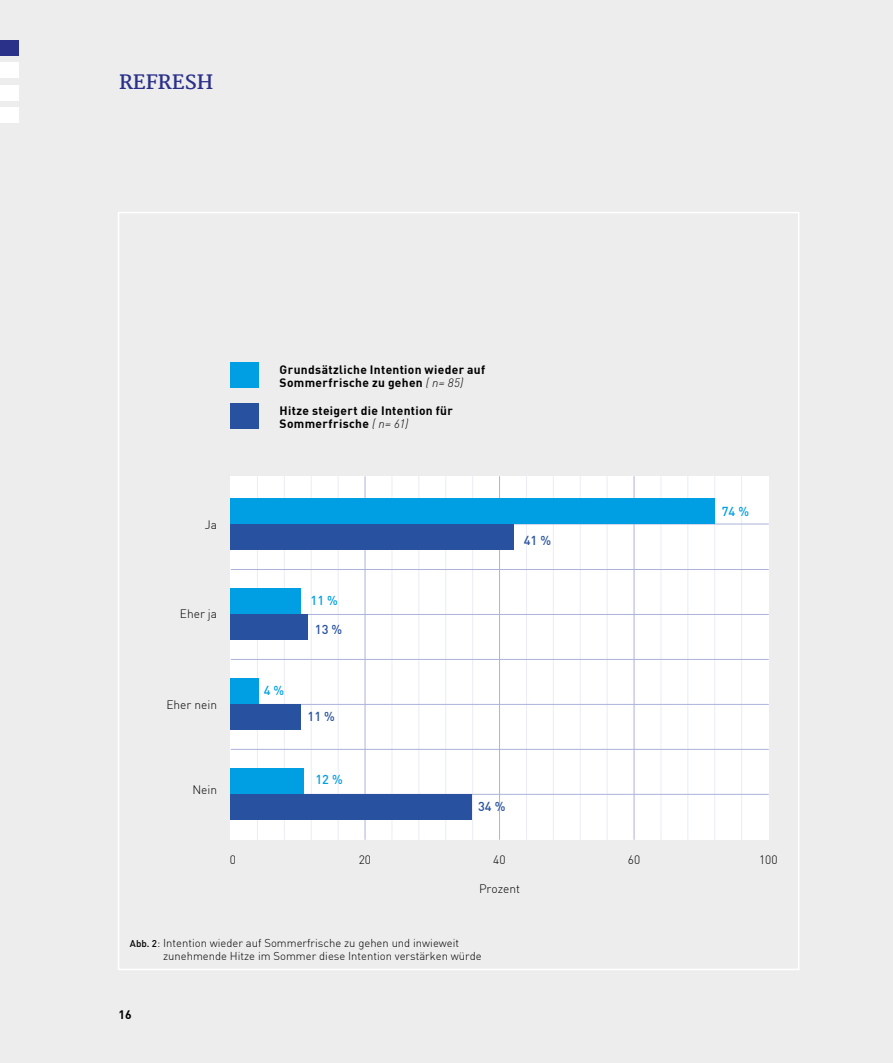
<style>
.page{position:relative;width:893px;height:1063px;background:#ededed}
.page>*{position:absolute;margin:0;border:0;box-sizing:border-box;transform-origin:0 0}
.t1{font:700 19.5px "Martel";color:#2a3189}
.t2{font:500 12.75px "DIN";color:#2852a0}
.t3{font:500 12.75px "DIN";color:#009fe3}
.t4{font:700 12.15px "DIN";color:#000}
.t5{font:700 12px/13.5px "DIN";letter-spacing:.025em;color:#000}
.t6{font:300 12px "DIN";color:#000}
.t7{font:300 11.25px/13.5px "DIN";color:#000}
.s1{font-weight:300;font-style:italic}
.s2{font-weight:500;font-size:9.75px}
</style>
<div class="page">
<div style="left:0;top:40px;width:19px;height:15px;background:#2a3189"></div>
<div style="left:0;top:63px;width:19px;height:15px;background:#fff"></div>
<div style="left:0;top:85px;width:19px;height:15px;background:#fff"></div>
<div style="left:0;top:108px;width:19px;height:15px;background:#fff"></div>
<div style="left:230px;top:476px;width:539px;height:364px;background:#fff"></div>
<hr style="left:634px;top:476px;width:1px;height:364px;background:#acb3db">
<hr style="left:499px;top:476px;width:1px;height:364px;background:#acb3db">
<hr style="left:365px;top:476px;width:1px;height:364px;background:#acb3db">
<hr style="left:661px;top:476px;width:1px;height:364px;background:#ebecf7">
<hr style="left:526px;top:476px;width:1px;height:364px;background:#ebecf7">
<hr style="left:392px;top:476px;width:1px;height:364px;background:#ebecf7">
<hr style="left:257px;top:476px;width:1px;height:364px;background:#ebecf7">
<hr style="left:688px;top:476px;width:1px;height:364px;background:#ebecf7">
<hr style="left:553px;top:476px;width:1px;height:364px;background:#ebecf7">
<hr style="left:419px;top:476px;width:1px;height:364px;background:#ebecf7">
<hr style="left:284px;top:476px;width:1px;height:364px;background:#ebecf7">
<hr style="left:714px;top:476px;width:1px;height:364px;background:#ebecf7">
<hr style="left:580px;top:476px;width:1px;height:364px;background:#ebecf7">
<hr style="left:445px;top:476px;width:1px;height:364px;background:#ebecf7">
<hr style="left:311px;top:476px;width:1px;height:364px;background:#ebecf7">
<hr style="left:741px;top:476px;width:1px;height:364px;background:#ebecf7">
<hr style="left:607px;top:476px;width:1px;height:364px;background:#ebecf7">
<hr style="left:472px;top:476px;width:1px;height:364px;background:#ebecf7">
<hr style="left:338px;top:476px;width:1px;height:364px;background:#ebecf7">
<hr style="left:231px;top:614px;width:538px;height:1px;background:#acb3db">
<hr style="left:231px;top:569px;width:538px;height:1px;background:#acb3db">
<hr style="left:231px;top:524px;width:538px;height:1px;background:#acb3db">
<hr style="left:231px;top:659px;width:538px;height:1px;background:#acb3db">
<hr style="left:231px;top:704px;width:538px;height:1px;background:#acb3db">
<hr style="left:231px;top:749px;width:538px;height:1px;background:#acb3db">
<hr style="left:231px;top:794px;width:538px;height:1px;background:#acb3db">
<div style="left:230px;top:524px;width:284px;height:26px;background:#2852a0"></div>
<div style="left:230px;top:614px;width:78px;height:26px;background:#2852a0"></div>
<div style="left:230px;top:704px;width:71px;height:26px;background:#2852a0"></div>
<div style="left:230px;top:794px;width:242px;height:26px;background:#2852a0"></div>
<div style="left:230px;top:499px;width:484px;height:25px;background:#009fe3"></div>
<div style="left:230px;top:362px;width:29px;height:25px;background:#009fe3"></div>
<div style="left:230px;top:403px;width:29px;height:26px;background:#2852a0"></div>
<div style="left:230px;top:589px;width:71px;height:25px;background:#009fe3"></div>
<div style="left:230px;top:679px;width:29px;height:25px;background:#009fe3"></div>
<div style="left:230px;top:769px;width:73px;height:25px;background:#009fe3"></div>
<h3 class="t1" style="left:119px;top:71px;width:96px">REFRESH</h3>
<p class="t5" style="left:280px;top:362px;width:207px">Grundsätzliche Intention wieder auf<br>Sommerfrische zu gehen <span class="s1">( n= 85)</span></p>
<p class="t5" style="left:280px;top:403px;width:175px">Hitze steigert die Intention für<br>Sommerfrische <span class="s1">( n= 61)</span></p>
<p class="t6" style="left:205px;top:517px;width:14px">Ja</p>
<p class="t6" style="left:180px;top:606px;width:39px">Eher ja</p>
<p class="t6" style="left:166px;top:698px;width:52px">Eher nein</p>
<p class="t3" style="left:264px;top:682px;width:22px">4 %</p>
<p class="t3" style="left:311px;top:592px;width:29px">11 %</p>
<p class="t2" style="left:315px;top:621px;width:29px">13 %</p>
<p class="t2" style="left:308px;top:709px;width:29px">11 %</p>
<p class="t2" style="left:524px;top:532px;width:29px">41 %</p>
<p class="t3" style="left:722px;top:503px;width:29px">74 %</p>
<p class="t6" style="left:192px;top:783px;width:26px">Nein</p>
<p class="t3" style="left:315px;top:771px;width:29px">12 %</p>
<p class="t2" style="left:478px;top:799px;width:29px">34 %</p>
<p class="t6" style="left:230px;top:853px;width:8px">0</p>
<p class="t6" style="left:359px;top:853px;width:14px">20</p>
<p class="t6" style="left:493px;top:853px;width:14px">40</p>
<p class="t6" style="left:628px;top:853px;width:14px">60</p>
<p class="t6" style="left:759px;top:853px;width:20px">100</p>
<p class="t6" style="left:479px;top:881px;width:43px">Prozent</p>
<p class="t7" style="left:163px;top:936px;width:320px;text-indent:-33px"><span class="s2">Abb. 2</span>: Intention wieder auf Sommerfrische zu gehen und inwieweit zunehmende Hitze im Sommer diese Intention verstärken würde</p>
<p class="t4" style="left:119px;top:1007px;width:15px">16</p>
</div>
